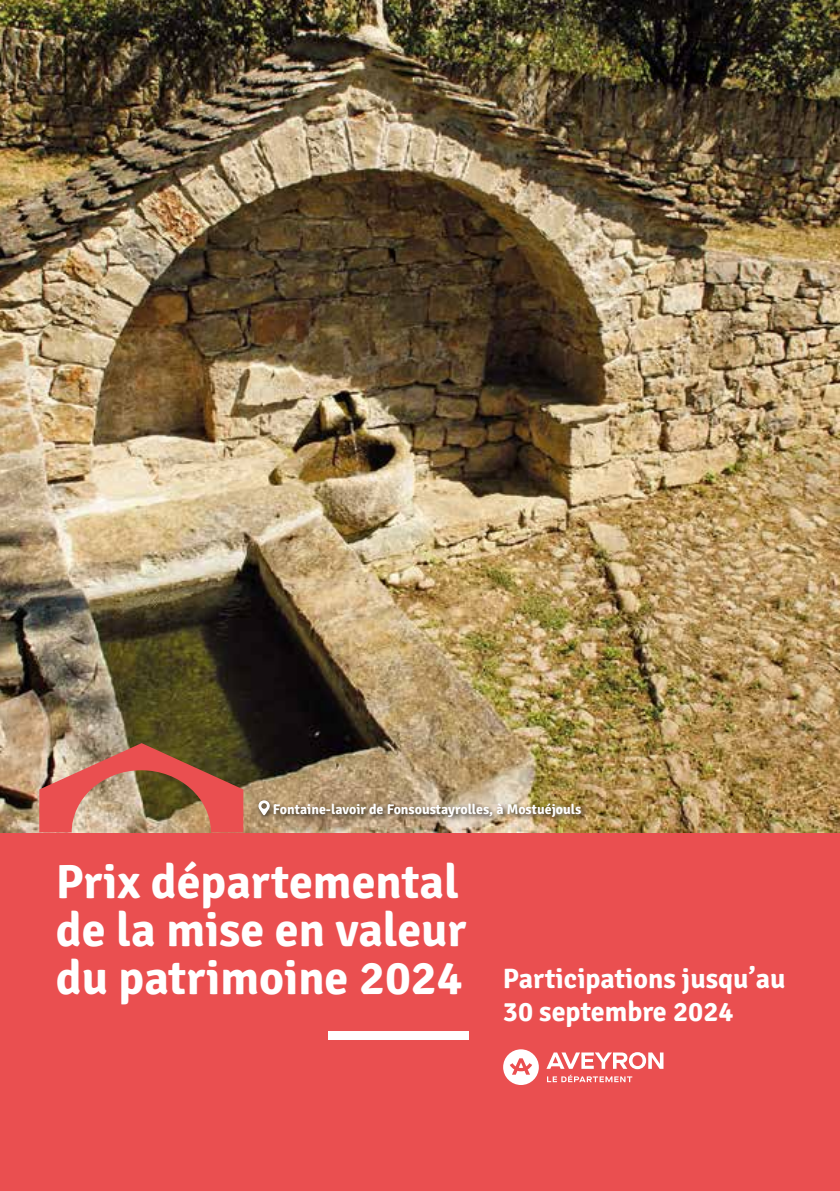
<style>
.page{position:relative;width:840px;height:1191px;background:#fff}
.page>*{position:absolute;margin:0;border:0;box-sizing:border-box;transform-origin:0 0}
.t1{font:300 48px/48px "Signika Negative";color:#fff}
.t2{font:300 28px/33px "Signika Negative";color:#fff}
.t3{font:300 14px "Signika Negative";color:#fff}
.s1{font-size:48px}
</style>
<div class="page">
<div style="left:0;top:825px;width:839px;height:366px;background:#ea4f50"></div>
<div style="left:327px;top:1031px;width:141px;height:8px;background:#fff"></div>
<svg style="left:503px;top:1049px;width:35px;height:36px"></svg>
<svg style="left:546px;top:1052px;width:117px;height:30px"></svg>
<img style="left:0;top:0;width:839px;height:832px">
<svg style="left:39px;top:743px;width:204px;height:89px;background:#b3715b"></svg>
<div style="left:255px;top:797px;width:333px;height:27px;background:#000;opacity:.75"></div>
<svg style="left:258px;top:800px;width:11px;height:15px"></svg>
<p class="t3" style="left:273px;top:799px;width:310px">Fontaine-lavoir de Fonsoustayrolles, à Mostuéjouls</p>
<h1 class="t1" style="left:56px;top:854px;width:412px">Prix départemental de la mise en valeur</h1>
<p class="t2" style="left:502px;top:960px;width:284px;text-indent:-446px"><span class="s1">du patrimoine 2024</span> Participations jusqu’au<br>30 septembre 2024</p>
</div>
